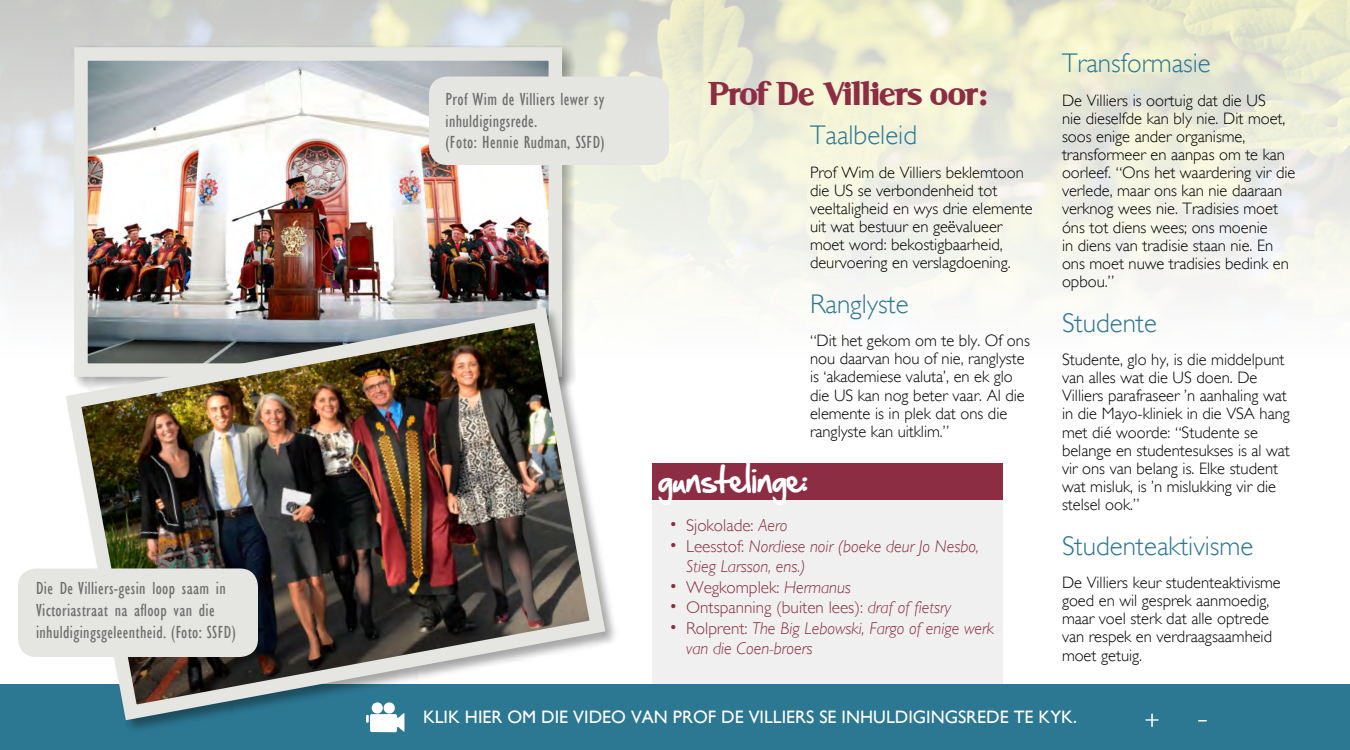
<style>
.page{position:relative;width:1350px;height:750px;background:#fff}
.page>*{position:absolute;margin:0;border:0;box-sizing:border-box;transform-origin:0 0}
.t1{font:900 36px "Serif";letter-spacing:.02em;color:#8d2d43}
.t2{font:30.6px "Hand Of Sean";color:#fff}
.t3{font:300 27px "Gill Sans";color:#2c7792}
.t4{font:condensed 18px/21.6px "Gill Sans";letter-spacing:.02em;color:#706f6f}
.t5{font:18px/21.6px "Gill Sans Condensed";letter-spacing:.02em;color:#706f6f}
.t6{font:18px "Gill Sans";color:#fff}
.t7{font:italic 300 17.1px/20.5px "Gill Sans";color:#8d2d43}
.t8{font:300 17.1px "Gill Sans";color:#8d2d43}
.t9{font:300 16.5px/18.1px "Gill Sans";color:#000}
.s1{font-style:italic}
.s2{font-style:normal}
</style>
<div class="page">
<img style="left:0;top:0;width:1350px;height:685px">
<div style="left:0;top:685px;width:1350px;height:65px;background:#2c7792"></div>
<div style="left:72px;top:45px;width:504px;height:345px;background:#000;opacity:.35"></div>
<img style="left:89px;top:62px;width:458px;height:237px">
<div style="left:74px;top:47px;width:488px;height:330px;border:14px solid #e5e5e2"></div>
<div style="left:65px;top:306px;width:554px;height:428px;background:#000;opacity:.35"></div>
<img style="left:58px;top:299px;width:555px;height:429px">
<svg style="left:366px;top:702px;width:39px;height:30px"></svg>
<div style="left:18px;top:568px;width:240px;height:89px;background:#e5e5e2;border-radius:18px"></div>
<div style="left:429px;top:76px;width:240px;height:89px;background:#e5e5e2;border-radius:18px"></div>
<div style="left:652px;top:464px;width:352px;height:36px;background:#8d2d43"></div>
<svg style="left:1146px;top:714px;width:12px;height:13px"></svg>
<svg style="left:1198px;top:720px;width:9px;height:2px"></svg>
<p class="t4" style="left:36px;top:578px;width:201px">Die De Villiers-gesin loop saam in<br>Victoriastraat na afloop van die inhuldigingsgeleentheid. (Foto: SSFD)</p>
<p class="t5" style="left:446px;top:89px;width:161px">Prof Wim de Villiers lewer sy inhuldigingsrede.<br>(Foto: Hennie Rudman, SSFD)</p>
<h1 class="t1" style="left:710px;top:73px;width:279px">Prof De Villiers oor:</h1>
<h3 class="t3" style="left:810px;top:120px;width:109px">Taalbeleid</h3>
<p class="t9" style="left:810px;top:163px;width:224px">Prof Wim de Villiers beklemtoon die US se verbondenheid tot veeltaligheid en wys drie elemente uit wat bestuur en geëvalueer moet word: bekostigbaarheid, deurvoering en verslagdoening.</p>
<h3 class="t3" style="left:810px;top:288px;width:100px">Ranglyste</h3>
<p class="t9" style="left:810px;top:332px;width:221px">“Dit het gekom om te bly. Of ons nou daarvan hou of nie, ranglyste is ‘akademiese valuta’, en ek glo die US kan nog beter vaar. Al die elemente is in plek dat ons die ranglyste kan uitklim.”</p>
<h2 class="t2" style="left:658px;top:452px;width:150px">gunstelinge:</h2>
<p class="t8" style="left:669px;top:515px;width:120px">• Sjokolade: <span class="s1">Aero</span></p>
<p class="t7" style="left:686px;top:536px;width:294px;text-indent:-17px"><span class="s2">• Leesstof:</span> Nordiese noir (boeke deur Jo Nesbo,<br>Stieg Larsson, ens.)</p>
<p class="t8" style="left:669px;top:577px;width:183px">• Wegkomplek: <span class="s1">Hermanus</span></p>
<p class="t8" style="left:669px;top:598px;width:284px">• Ontspanning (buiten lees): <span class="s1">draf of fietsry</span></p>
<p class="t7" style="left:686px;top:618px;width:310px;text-indent:-17px"><span class="s2">• Rolprent:</span> The Big Lebowski, Fargo of enige werk van die Coen-broers</p>
<h3 class="t3" style="left:1062px;top:48px;width:150px">Transformasie</h3>
<p class="t9" style="left:1062px;top:91px;width:235px">De Villiers is oortuig dat die US<br>nie dieselfde kan bly nie. Dit moet, soos enige ander organisme, transformeer en aanpas om te kan oorleef. “Ons het waardering vir die verlede, maar ons kan nie daaraan verknog wees nie. Tradisies moet óns tot diens wees; ons moenie<br>in diens van tradisie staan nie. En ons moet nuwe tradisies bedink en opbou.”</p>
<h3 class="t3" style="left:1062px;top:307px;width:97px">Studente</h3>
<p class="t9" style="left:1062px;top:350px;width:229px">Studente, glo hy, is die middelpunt van alles wat die US doen. De<br>Villiers parafraseer ’n aanhaling wat in die Mayo-kliniek in die VSA hang met dié woorde: “Studente se belange en studentesukses is al wat vir ons van belang is. Elke student wat misluk, is ’n mislukking vir die stelsel ook.”</p>
<h3 class="t3" style="left:1062px;top:530px;width:193px">Studenteaktivisme</h3>
<p class="t9" style="left:1062px;top:573px;width:220px">De Villiers keur studenteaktivisme goed en wil gesprek aanmoedig, maar voel sterk dat alle optrede van respek en verdraagsaamheid moet getuig.</p>
<p class="t6" style="left:423px;top:707px;width:656px">KLIK HIER OM DIE VIDEO VAN PROF DE VILLIERS SE INHULDIGINGSREDE TE KYK.</p>
</div>
